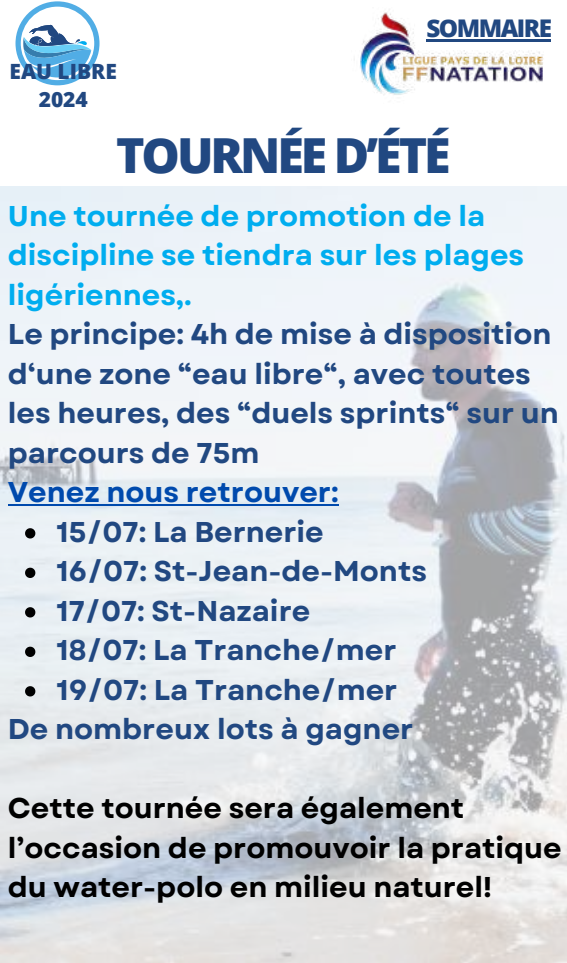
<style>
.page{position:relative;width:567px;height:963px;background:#fff}
.page>*{position:absolute;margin:0;border:0;box-sizing:border-box;transform-origin:0 0}
.t1{font:800 48.4px "Open Sans";letter-spacing:-.06em;color:#214881}
.t2{font:700 28.4px/39.6px "Garet";color:#214881}
.t3{font:700 28.4px/39.6px "Garet";color:#000}
.t4{font:700 28.4px/39.6px "Garet";color:#00adef}
.t5{font:700 28.4px "Garet";color:#004aad}
.t6{font:800 24.4px "Open Sans";letter-spacing:-.06em;color:#214881}
.t7{font:800 21.2px/28px "Open Sans";color:#214881;text-align:center}
</style>
<div class="page">
<img style="left:0;top:186px;width:567px;height:777px">
<svg style="left:16px;top:1px;width:84px;height:84px"></svg>
<img style="left:354px;top:12px;width:197px;height:83px">
<hr style="left:8px;top:504px;width:331px;height:2px;background:#004aad">
<svg style="left:25px;top:528px;width:10px;height:11px"></svg>
<svg style="left:25px;top:568px;width:10px;height:10px"></svg>
<svg style="left:25px;top:607px;width:10px;height:10px"></svg>
<svg style="left:25px;top:647px;width:10px;height:10px"></svg>
<svg style="left:25px;top:686px;width:10px;height:10px"></svg>
<hr style="left:426px;top:39px;width:125px;height:2px;background:#214881">
<p class="t7" style="left:10px;top:57px;width:109px">EAU LIBRE<br>2024</p>
<p class="t6" style="left:426px;top:11px;width:127px">SOMMAIRE</p>
<h1 class="t1" style="left:116px;top:122px;width:336px">TOURNÉE D’ÉTÉ</h1>
<p class="t4" style="left:8px;top:196px;width:518px">Une tournée de promotion de la discipline se tiendra sur les plages ligériennes,.</p>
<p class="t2" style="left:8px;top:315px;width:552px">Le principe: 4h de mise à disposition d‘une zone “eau libre“, avec toutes les heures, des “duels sprints“ sur un parcours de 75m</p>
<p class="t5" style="left:8px;top:472px;width:332px">Venez nous retrouver:</p>
<p class="t2" style="left:57px;top:512px;width:269px">15/07: La Bernerie</p>
<p class="t2" style="left:57px;top:552px;width:372px">16/07: St-Jean-de-Monts</p>
<p class="t2" style="left:57px;top:591px;width:255px">17/07: St-Nazaire</p>
<p class="t2" style="left:57px;top:631px;width:342px">18/07: La Tranche/mer</p>
<p class="t2" style="left:57px;top:670px;width:342px">19/07: La Tranche/mer</p>
<p class="t2" style="left:8px;top:710px;width:407px">De nombreux lots à gagner</p>
<p class="t3" style="left:8px;top:789px;width:555px">Cette tournée sera également l’occasion de promouvoir la pratique du water-polo en milieu naturel!</p>
</div>
